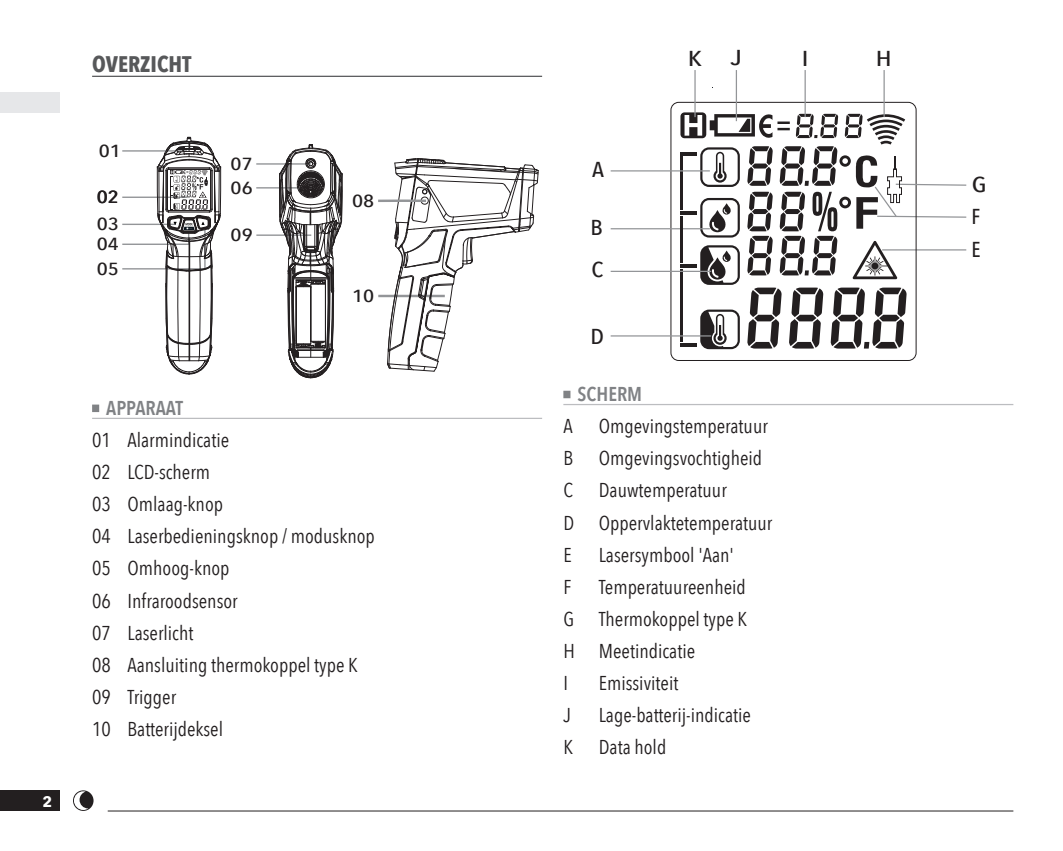
<style>
.page{position:relative;width:1063px;height:851px;background:#fff}
.page>*{position:absolute;margin:0;border:0;box-sizing:border-box;transform-origin:0 0}
.TITLE_-_NIV1{font:700 22.5px "Avenir Next Condensed";color:#57585a}
.t1{font:500 21.5px/42.5px "Avenir Next Condensed";color:#231f20;scale:1.14 1}
.t2{font:500 21.5px "Avenir Next Condensed";color:#231f20;scale:1.27 1}
.t3{font:500 21.5px "Avenir Next Condensed";color:#231f20}
.t4{font:500 21.5px "Avenir Next Condensed";color:#231f20;scale:1.32 1}
.OVERVIEW{font:20px "Avenir Next Condensed";color:#231f20}
.TITLE_-_NIV2{font:600 20px "Avenir Next Condensed";color:#808285}
.t5{font:500 17.5px/27px "Avenir Next Condensed";color:#231f20;scale:1.32 1}
.t6{font:700 15px "Avenir Next";color:#fff}
</style>
<div class="page">
<div style="left:0;top:790px;width:59px;height:20px;background:#231f20"></div>
<hr style="left:108px;top:810px;width:905px;height:1px;background:#231f20">
<div style="left:0;top:92px;width:59px;height:21px;background:#e6e7e9"></div>
<svg style="left:73px;top:790px;width:21px;height:20px"></svg>
<hr style="left:92px;top:76px;width:450px;height:1px;background:#57585a">
<div style="left:92px;top:404px;width:7px;height:8px;background:#808285"></div>
<hr style="left:92px;top:417px;width:450px;height:2px;background:#bcbdc0">
<hr style="left:256px;top:187px;width:55px;height:1px;background:#939598">
<hr style="left:256px;top:163px;width:55px;height:2px;background:#939598">
<hr style="left:256px;top:234px;width:55px;height:2px;background:#939598">
<hr style="left:378px;top:295px;width:67px;height:2px;background:#939598">
<svg style="left:279px;top:144px;width:64px;height:234px"></svg>
<svg style="left:387px;top:158px;width:152px;height:214px"></svg>
<hr style="left:378px;top:199px;width:48px;height:3px;background:#939598">
<svg style="left:122px;top:137px;width:99px;height:237px"></svg>
<div style="left:563px;top:390px;width:7px;height:8px;background:#808285"></div>
<hr style="left:563px;top:404px;width:450px;height:1px;background:#bcbdc0">
<div style="left:671px;top:102px;width:245px;height:258px;border:1px solid #231f20;border-radius:8px"></div>
<hr style="left:611px;top:228px;width:99px;height:1px;background:#939598">
<hr style="left:694px;top:70px;width:2px;height:47px;background:#939598">
<hr style="left:884px;top:70px;width:1px;height:47px;background:#939598">
<hr style="left:805px;top:70px;width:1px;height:47px;background:#939598">
<hr style="left:736px;top:70px;width:1px;height:51px;background:#939598">
<hr style="left:611px;top:170px;width:99px;height:1px;background:#939598">
<hr style="left:611px;top:335px;width:100px;height:1px;background:#939598">
<svg style="left:680px;top:112px;width:287px;height:237px"></svg>
<hr style="left:611px;top:271px;width:100px;height:1px;background:#939598">
<p class="t6" style="left:42px;top:788px;width:11px">2</p>
<p class="TITLE_-_NIV1" style="left:92px;top:50px;width:101px">OVERZICHT</p>
<p class="t5" style="left:99px;top:137px;width:18px">01</p>
<p class="t5" style="left:97px;top:183px;width:18px">02<br>03</p>
<p class="t5" style="left:97px;top:232px;width:18px;line-height:24.5px">04<br>05</p>
<p class="t5" style="left:231px;top:151px;width:18px;line-height:24.2px">07<br>06</p>
<p class="t5" style="left:231px;top:221px;width:18px">09</p>
<p class="t5" style="left:352px;top:187px;width:18px">08</p>
<p class="t5" style="left:352px;top:282px;width:18px">10</p>
<p class="TITLE_-_NIV2" style="left:106px;top:390px;width:78px">APPARAAT</p>
<p class="OVERVIEW" style="left:92px;top:423px;width:139px">01 Alarmindicatie</p>
<p class="OVERVIEW" style="left:92px;top:455px;width:119px">02 LCD-scherm</p>
<p class="OVERVIEW" style="left:92px;top:487px;width:133px">03 Omlaag-knop</p>
<p class="OVERVIEW" style="left:92px;top:519px;width:284px">04 Laserbedieningsknop / modusknop</p>
<p class="OVERVIEW" style="left:92px;top:551px;width:139px">05 Omhoog-knop</p>
<p class="OVERVIEW" style="left:92px;top:583px;width:147px">06 Infraroodsensor</p>
<p class="OVERVIEW" style="left:92px;top:615px;width:103px">07 Laserlicht</p>
<p class="OVERVIEW" style="left:92px;top:647px;width:267px">08 Aansluiting thermokoppel type K</p>
<p class="OVERVIEW" style="left:92px;top:679px;width:86px">09 Trigger</p>
<p class="OVERVIEW" style="left:92px;top:711px;width:133px">10 Batterijdeksel</p>
<p class="t1" style="left:592px;top:148px;width:12px">A</p>
<p class="t1" style="left:591px;top:206px;width:13px">B<br>C</p>
<p class="t1" style="left:590px;top:315px;width:13px">D</p>
<p class="TITLE_-_NIV2" style="left:578px;top:377px;width:66px">SCHERM</p>
<p class="t4" style="left:688px;top:45px;width:12px">K</p>
<p class="t4" style="left:731px;top:45px;width:10px">J</p>
<p class="t2" style="left:802px;top:45px;width:7px">I</p>
<p class="t2" style="left:876px;top:45px;width:14px">H</p>
<p class="OVERVIEW" style="left:563px;top:409px;width:11px">A</p>
<p class="OVERVIEW" style="left:599px;top:409px;width:171px">Omgevingstemperatuur</p>
<p class="OVERVIEW" style="left:563px;top:441px;width:11px">B</p>
<p class="OVERVIEW" style="left:599px;top:441px;width:165px">Omgevingsvochtigheid</p>
<p class="OVERVIEW" style="left:563px;top:473px;width:11px">C</p>
<p class="OVERVIEW" style="left:599px;top:473px;width:130px">Dauwtemperatuur</p>
<p class="OVERVIEW" style="left:563px;top:505px;width:211px">D Oppervlaktetemperatuur</p>
<p class="OVERVIEW" style="left:563px;top:537px;width:10px">E</p>
<p class="OVERVIEW" style="left:599px;top:537px;width:137px">Lasersymbool 'Aan'</p>
<p class="OVERVIEW" style="left:563px;top:569px;width:9px">F</p>
<p class="OVERVIEW" style="left:599px;top:569px;width:149px">Temperatuureenheid</p>
<p class="OVERVIEW" style="left:563px;top:601px;width:185px">G Thermokoppel type K</p>
<p class="OVERVIEW" style="left:563px;top:633px;width:133px">H Meetindicatie</p>
<p class="OVERVIEW" style="left:563px;top:665px;width:6px">I</p>
<p class="OVERVIEW" style="left:599px;top:665px;width:81px">Emissiviteit</p>
<p class="OVERVIEW" style="left:563px;top:698px;width:9px">J</p>
<p class="OVERVIEW" style="left:599px;top:698px;width:154px">Lage-batterij-indicatie</p>
<p class="OVERVIEW" style="left:563px;top:730px;width:11px">K</p>
<p class="OVERVIEW" style="left:599px;top:730px;width:69px">Data hold</p>
<p class="t2" style="left:972px;top:172px;width:13px">G</p>
<p class="t3" style="left:971px;top:204px;width:10px">F</p>
<p class="t3" style="left:971px;top:236px;width:11px">E</p>
</div>
